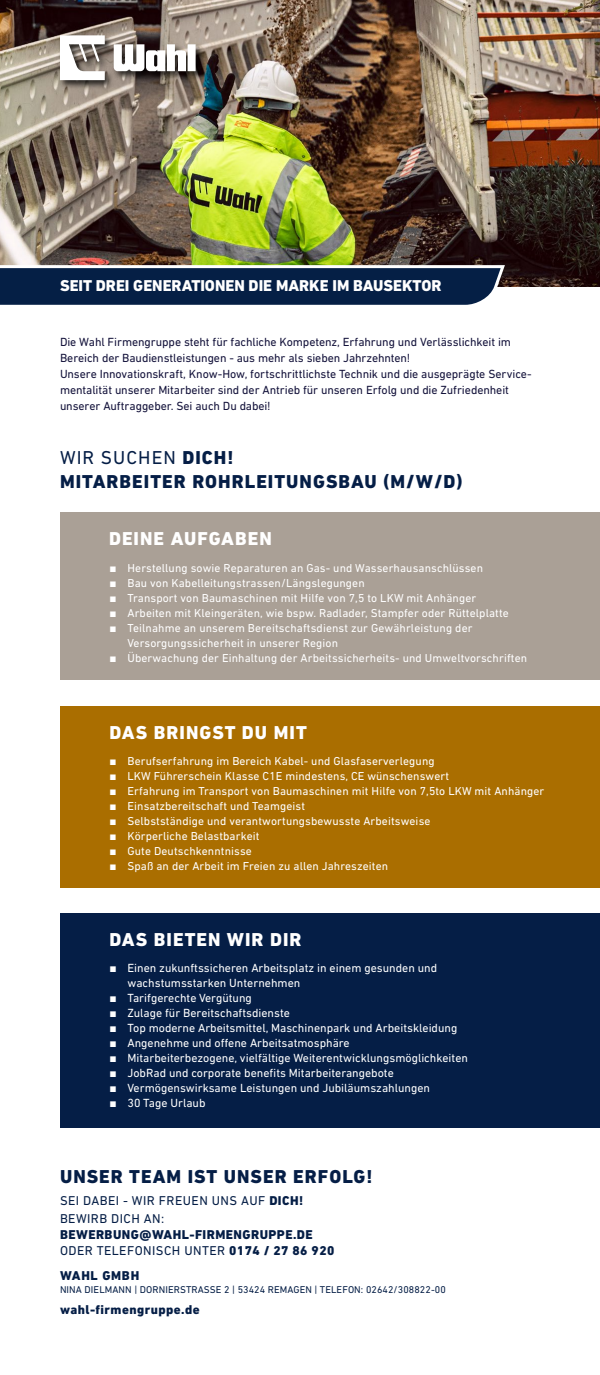
<style>
.page{position:relative;width:600px;height:1375px;background:#fff}
.page>*{position:absolute;margin:0;border:0;box-sizing:border-box;transform-origin:0 0}
.t1{font:800 19px "DIN Next LT Pro";letter-spacing:.055em;color:#051e46}
.t2{font:800 19px "DIN Next LT Pro";letter-spacing:.055em;color:#fff}
.t3{font:19px "DIN Next LT Pro";letter-spacing:.055em;color:#051e46}
.t4{font:800 16px "DIN Next LT Pro";color:#fff}
.t5{font:800 13px/16px "DIN Next LT Pro";letter-spacing:.035em;color:#051e46}
.t6{font:13px/18.4px "DIN Next LT Pro";letter-spacing:.035em;color:#051e46}
.t7{font:800 13px "DIN Next LT Pro";letter-spacing:.055em;color:#051e46}
.t8{font:12px/15px "DIN Next LT Pro";color:#fff}
.t9{font:12px/16px "DIN Next LT Pro";letter-spacing:-.01em;color:#14133b}
.t10{font:11.7px/15px "DIN Next LT Pro";letter-spacing:.01em;color:#fff}
.t11{font:10px "DIN Next LT Pro";letter-spacing:.01em;color:#051e46}
.s1{font-weight:800}
.s2{font-family:"Haettenschweiler"}
.s3{font-weight:400}
</style>
<div class="page">
<img style="left:0;top:0;width:600px;height:286px">
<svg style="left:0;top:264px;width:507px;height:41px"></svg>
<div style="left:58px;top:34px;width:147px;height:56px;background:#000;opacity:.75"></div>
<svg style="left:60px;top:35px;width:136px;height:45px"></svg>
<div style="left:60px;top:512px;width:540px;height:168px;background:#aaa096"></div>
<div style="left:60px;top:706px;width:540px;height:182px;background:#aa6e00"></div>
<div style="left:60px;top:914px;width:540px;height:214px;background:#051e46"></div>
<h2 class="t4" style="left:60px;top:276px;width:383px">SEIT DREI GENERATIONEN DIE MARKE IM BAUSEKTOR</h2>
<p class="t9" style="left:60px;top:334px;width:473px">Die Wahl Firmengruppe steht für fachliche Kompetenz, Erfahrung und Verlässlichkeit im Bereich der Baudienstleistungen - aus mehr als sieben Jahrzehnten!<br>Unsere Innovationskraft, Know-How, fortschrittlichste Technik und die ausgeprägte Service&shy;mentalität unserer Mitarbeiter sind der Antrieb für unseren Erfolg und die Zufriedenheit unserer Auftraggeber. Sei auch Du dabei!</p>
<h1 class="t3" style="left:60px;top:446px;width:175px">WIR SUCHEN <span class="s1">DICH!</span></h1>
<h1 class="t1" style="left:60px;top:471px;width:404px">MITARBEITER ROHRLEITUNGSBAU (M/W/D)</h1>
<h1 class="t2" style="left:109px;top:527px;width:164px">DEINE AUFGABEN</h1>
<p class="t10" style="left:110px;top:561px;width:375px"><span class="s2">■</span> Herstellung sowie Reparaturen an Gas- und Wasserhausanschlüssen</p>
<p class="t10" style="left:110px;top:576px;width:257px"><span class="s2">■</span> Bau von Kabelleitungstrassen/Längslegungen</p>
<p class="t10" style="left:110px;top:591px;width:368px"><span class="s2">■</span> Transport von Baumaschinen mit Hilfe von 7,5 to LKW mit Anhänger</p>
<p class="t10" style="left:110px;top:606px;width:401px"><span class="s2">■</span> Arbeiten mit Kleingeräten, wie bspw. Radlader, Stampfer oder Rüttelplatte</p>
<p class="t10" style="left:128px;top:621px;width:347px;text-indent:-18px"><span class="s2">■</span> Teilnahme an unserem Bereitschaftsdienst zur Gewährleistung der<br>Versorgungssicherheit in unserer Region</p>
<p class="t10" style="left:110px;top:651px;width:419px"><span class="s2">■</span> Überwachung der Einhaltung der Arbeitssicherheits- und Umweltvorschriften</p>
<h1 class="t2" style="left:109px;top:722px;width:199px">DAS BRINGST DU MIT</h1>
<p class="t10" style="left:110px;top:754px;width:327px"><span class="s2">■</span> Berufserfahrung im Bereich Kabel- und Glasfaserverlegung</p>
<p class="t10" style="left:110px;top:769px;width:341px"><span class="s2">■</span> LKW Führerschein Klasse C1E mindestens, CE wünschenswert</p>
<p class="t10" style="left:110px;top:784px;width:436px"><span class="s2">■</span> Erfahrung im Transport von Baumaschinen mit Hilfe von 7,5to LKW mit Anhänger</p>
<p class="t10" style="left:110px;top:799px;width:197px"><span class="s2">■</span> Einsatzbereitschaft und Teamgeist</p>
<p class="t10" style="left:110px;top:814px;width:323px"><span class="s2">■</span> Selbstständige und verantwortungsbewusste Arbeitsweise</p>
<p class="t10" style="left:110px;top:829px;width:152px"><span class="s2">■</span> Körperliche Belastbarkeit</p>
<p class="t10" style="left:109px;top:844px;width:144px"><span class="s2">■</span> Gute Deutschkenntnisse</p>
<p class="t10" style="left:109px;top:859px;width:280px"><span class="s2">■</span> Spaß an der Arbeit im Freien zu allen Jahreszeiten</p>
<h1 class="t2" style="left:109px;top:928px;width:194px">DAS BIETEN WIR DIR</h1>
<p class="t8" style="left:128px;top:960px;width:311px;text-indent:-18px"><span class="s2">■</span> Einen zukunftssicheren Arbeitsplatz in einem gesunden und wachstumsstarken Unternehmen</p>
<p class="t8" style="left:110px;top:990px;width:144px"><span class="s2">■</span> Tarifgerechte Vergütung</p>
<p class="t8" style="left:110px;top:1005px;width:182px"><span class="s2">■</span> Zulage für Bereitschaftsdienste</p>
<p class="t8" style="left:110px;top:1020px;width:349px"><span class="s2">■</span> Top moderne Arbeitsmittel, Maschinenpark und Arbeitskleidung</p>
<p class="t8" style="left:110px;top:1035px;width:242px"><span class="s2">■</span> Angenehme und offene Arbeitsatmosphäre</p>
<p class="t8" style="left:110px;top:1050px;width:360px"><span class="s2">■</span> Mitarbeiterbezogene, vielfältige Weiterentwicklungsmöglichkeiten</p>
<p class="t8" style="left:110px;top:1065px;width:286px"><span class="s2">■</span> JobRad und corporate benefits Mitarbeiterangebote</p>
<p class="t8" style="left:110px;top:1080px;width:322px"><span class="s2">■</span> Vermögenswirksame Leistungen und Jubiläumszahlungen</p>
<p class="t8" style="left:110px;top:1095px;width:97px"><span class="s2">■</span> 30 Tage Urlaub</p>
<h1 class="t1" style="left:60px;top:1165px;width:314px">UNSER TEAM IST UNSER ERFOLG!</h1>
<p class="t6" style="left:60px;top:1191px;width:245px">SEI DABEI - WIR FREUEN UNS AUF <span class="s1">DICH!<br></span>BEWIRB DICH AN:</p>
<p class="t5" style="left:60px;top:1227px;width:276px">BEWERBUNG@WAHL-FIRMENGRUPPE.DE<br><span class="s3">ODER TELEFONISCH UNTER</span> 0174 / 27 86 920</p>
<p class="t11" style="left:60px;top:1284px;width:387px">NINA DIELMANN | DORNIERSTRASSE 2 | 53424 REMAGEN | TELEFON: 02642/308822-00</p>
<p class="t7" style="left:60px;top:1268px;width:81px">WAHL GMBH</p>
<p class="t5" style="left:60px;top:1302px;width:141px">wahl-firmengruppe.de</p>
</div>
